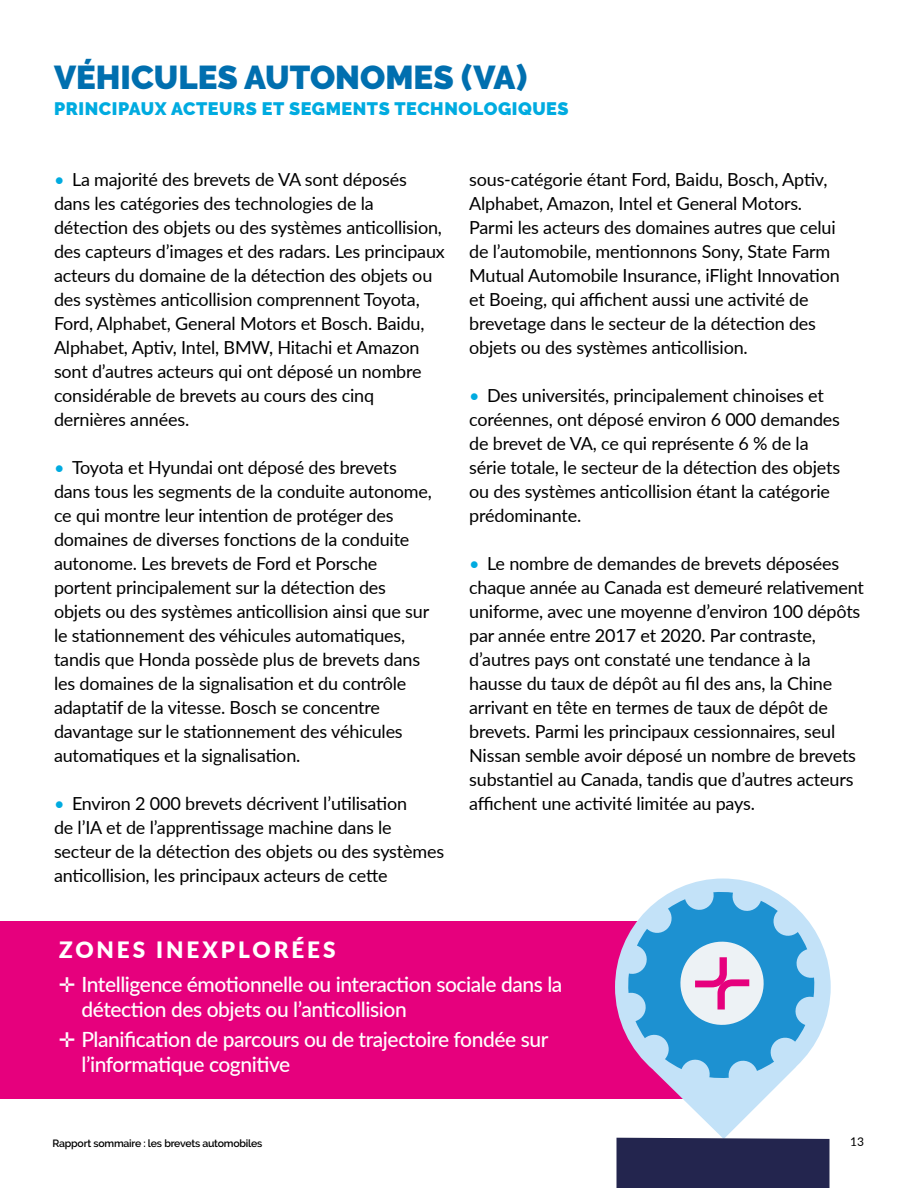
<style>
.page{position:relative;width:918px;height:1188px;background:#fff}
.page>*{position:absolute;margin:0;border:0;box-sizing:border-box;transform-origin:0 0}
.t1{font:900 33px "Raleway";color:#006faf}
.t2{font:900 22.5px "Lato";letter-spacing:.13em;color:#fff}
.t3{font:500 21px/25.2px "Lato";letter-spacing:-.02em;color:#fff}
.t4{font:18px/24px "Lato";letter-spacing:-.01em;color:#000}
.t5{font:900 18px "Raleway";letter-spacing:.03em;color:#00abe0}
.t6{font:12px "Lato";color:#000}
.t7{font:600 10.5px "Raleway";letter-spacing:-.02em;color:#000}
.s1{color:#00abe0}
</style>
<div class="page">
<hr style="left:0;top:0;width:1px;height:1188px;background:#23254e">
<div style="left:0;top:921px;width:736px;height:178px;background:#e6007d"></div>
<svg style="left:615px;top:879px;width:216px;height:260px"></svg>
<svg style="left:628px;top:892px;width:187px;height:186px;background:#78b3df"></svg>
<div style="left:617px;top:1138px;width:212px;height:50px;background:#23254e"></div>
<h2 class="t1" style="left:54px;top:59px;width:475px">VÉHICULES AUTONOMES (VA)</h2>
<h3 class="t5" style="left:54px;top:98px;width:516px">PRINCIPAUX ACTEURS ET SEGMENTS TECHNOLOGIQUES</h3>
<p class="t4" style="left:54px;top:167px;width:392px"><span class="s1">•</span> La majorité des brevets de VA sont déposés dans les catégories des technologies de la détection des objets ou des systèmes anticollision, des capteurs d’images et des radars. Les principaux acteurs du domaine de la détection des objets ou des systèmes anticollision comprennent Toyota, Ford, Alphabet, General Motors et Bosch. Baidu, Alphabet, Aptiv, Intel, BMW, Hitachi et Amazon sont d’autres acteurs qui ont déposé un nombre considérable de brevets au cours des cinq dernières années.</p>
<p class="t4" style="left:54px;top:455px;width:379px"><span class="s1">•</span> Toyota et Hyundai ont déposé des brevets dans tous les segments de la conduite autonome, ce qui montre leur intention de protéger des domaines de diverses fonctions de la conduite autonome. Les brevets de Ford et Porsche portent principalement sur la détection des objets ou des systèmes anticollision ainsi que sur le stationnement des véhicules automatiques, tandis que Honda possède plus de brevets dans les domaines de la signalisation et du contrôle adaptatif de la vitesse. Bosch se concentre davantage sur le stationnement des véhicules automatiques et la signalisation.</p>
<p class="t4" style="left:54px;top:791px;width:392px"><span class="s1">•</span> Environ 2 000 brevets décrivent l’utilisation<br>de l’IA et de l’apprentissage machine dans le secteur de la détection des objets ou des systèmes anticollision, les principaux acteurs de cette</p>
<p class="t4" style="left:469px;top:167px;width:372px">sous-catégorie étant Ford, Baidu, Bosch, Aptiv, Alphabet, Amazon, Intel et General Motors.<br>Parmi les acteurs des domaines autres que celui de l’automobile, mentionnons Sony, State Farm Mutual Automobile Insurance, iFlight Innovation et Boeing, qui affichent aussi une activité de brevetage dans le secteur de la détection des objets ou des systèmes anticollision.</p>
<p class="t4" style="left:469px;top:383px;width:372px"><span class="s1">•</span> Des universités, principalement chinoises et coréennes, ont déposé environ 6 000 demandes de brevet de VA, ce qui représente 6 % de la série totale, le secteur de la détection des objets ou des systèmes anticollision étant la catégorie prédominante.</p>
<p class="t4" style="left:469px;top:551px;width:396px"><span class="s1">•</span> Le nombre de demandes de brevets déposées chaque année au Canada est demeuré relativement uniforme, avec une moyenne d’environ 100 dépôts par année entre 2017 et 2020. Par contraste, d’autres pays ont constaté une tendance à la hausse du taux de dépôt au fil des ans, la Chine arrivant en tête en termes de taux de dépôt de brevets. Parmi les principaux cessionnaires, seul Nissan semble avoir déposé un nombre de brevets substantiel au Canada, tandis que d’autres acteurs affichent une activité limitée au pays.</p>
<h4 class="t2" style="left:59px;top:933px;width:278px">ZONES INEXPLORÉES</h4>
<p class="t3" style="left:81px;top:971px;width:483px;text-indent:-22px">✛ Intelligence émotionnelle ou interaction sociale dans la détection des objets ou l’anticollision</p>
<p class="t3" style="left:81px;top:1025px;width:468px;text-indent:-22px">✛ Planification de parcours ou de trajectoire fondée sur l’informatique cognitive</p>
<p class="t7" style="left:52px;top:1137px;width:212px">Rapport sommaire : les brevets automobiles</p>
<p class="t6" style="left:850px;top:1133px;width:15px">13</p>
</div>
